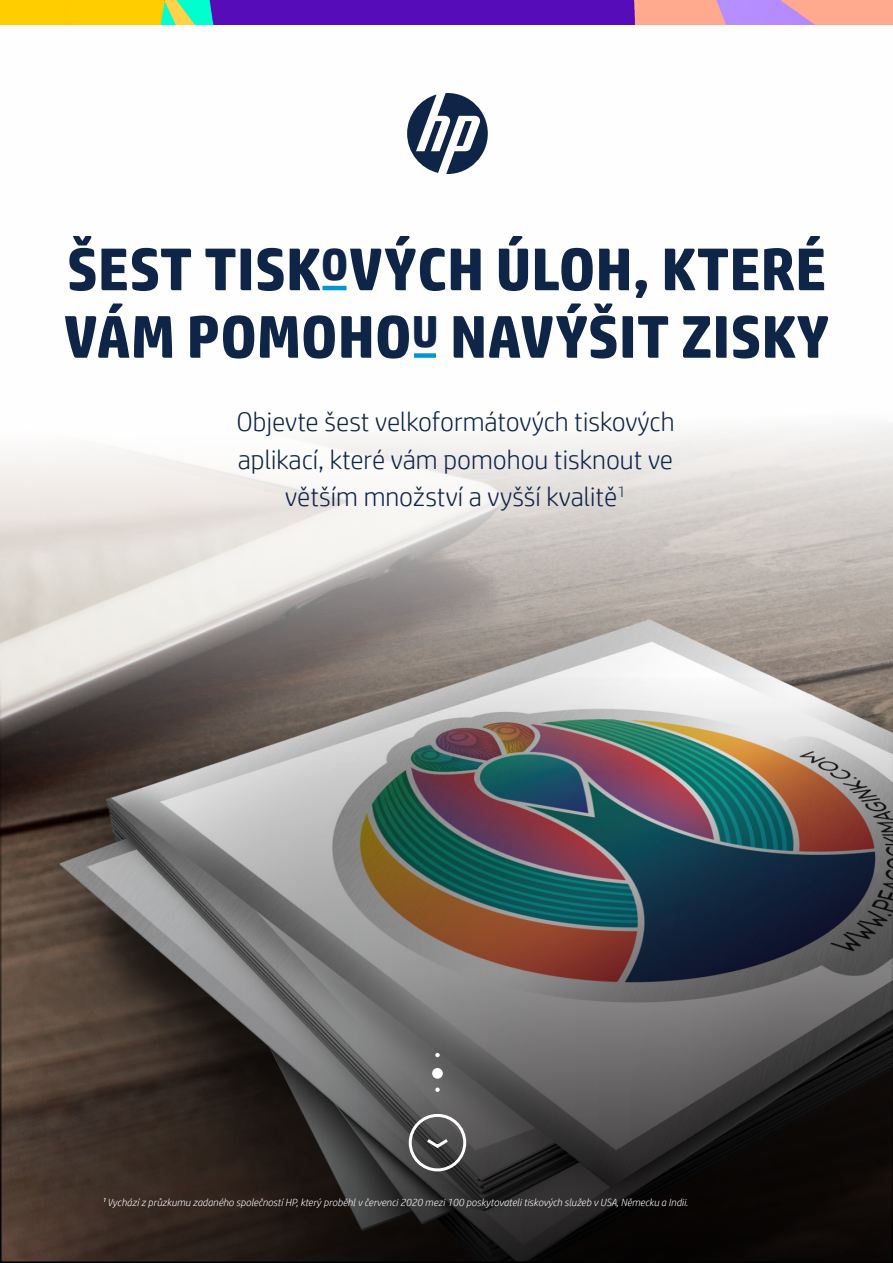
<style>
.page{position:relative;width:893px;height:1263px;background:#fff}
.page>*{position:absolute;margin:0;border:0;box-sizing:border-box;transform-origin:0 0}
.t1{font:700 60px/67.5px "HP Simplified";color:#0e2548}
.t2{font:300 27px/37.5px "HP Simplified";color:#0e2548;text-align:center}
.t3{font:italic 300 10.5px "HP Simplified";color:#fff}
</style>
<div class="page">
<img style="left:0;top:0;width:893px;height:676px">
<hr style="left:322px;top:286px;width:24px;height:4px;background:#0195d5">
<svg style="left:407px;top:93px;width:81px;height:81px"></svg>
<img style="left:3px;top:679px;width:887px;height:581px">
<svg style="left:435px;top:1053px;width:5px;height:4px"></svg>
<svg style="left:435px;top:1087px;width:5px;height:5px"></svg>
<div style="left:432px;top:1068px;width:11px;height:11px;background:#fff;border-radius:50%"></div>
<div style="left:409px;top:1114px;width:57px;height:57px;border:3px solid #fff;border-radius:50%"></div>
<svg style="left:424px;top:1136px;width:27px;height:14px"></svg>
<div style="left:414px;top:353px;width:22px;height:5px;background:#0195d5"></div>
<p class="t1" style="left:63px;top:235px;width:767px">ŠEST TISK<sup>O</sup>VÝCH ÚLOH, KTERÉ<br>VÁM POMOHO<sup>U</sup> NAVÝŠIT ZISKY</p>
<p class="t2" style="left:236px;top:403px;width:439px">Objevte šest velkoformátových tiskových aplikací, které vám pomohou tisknout ve větším množství a vyšší kvalitě<sup>1</sup></p>
<p class="t3" style="left:103px;top:1195px;width:586px"><sup>1</sup> Vychází z průzkumu zadaného společností HP, který proběhl v červenci 2020 mezi 100 poskytovateli tiskových služeb v USA, Německu a Indii.</p>
</div>
